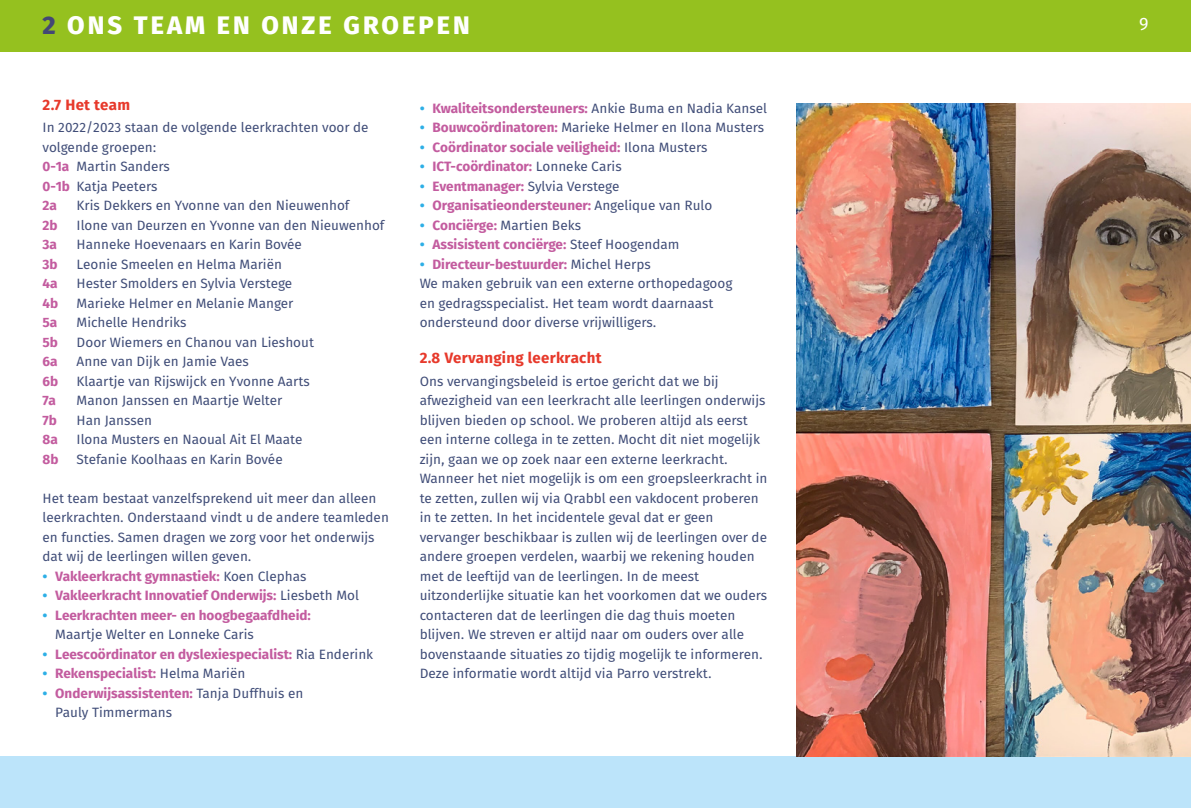
<style>
.page{position:relative;width:1191px;height:808px;background:#fff}
.page>*{position:absolute;margin:0;border:0;box-sizing:border-box;transform-origin:0 0}
.t1{font:800 25.35px "Fira Sans";letter-spacing:.12em;color:#fff}
.t2{font:18px "Fira Sans";color:#fff}
.nieuwtussenkopjerood{font:700 15px "Fira Sans OT";letter-spacing:.02em;color:#e7392b}
.inspring{font:13.5px/19.5px "Fira Sans OT";color:#404d78}
.t3{font:700 13.5px/19.5px "Fira Sans OT";color:#c35c9f}
.s1{color:#434775}
.s2{font-weight:700;color:#c35c9f}
.s3{color:#2dafe6}
.s4{font-weight:400;color:#404d78}
.s5{font-weight:700;color:#2dafe6}
</style>
<div class="page">
<div style="left:0;top:0;width:1191px;height:51px;background:#95c11f"></div>
<div style="left:0;top:757px;width:1191px;height:51px;background:#bce4fa"></div>
<img style="left:797px;top:103px;width:393px;height:654px">
<p class="t1" style="left:43px;top:7px;width:428px"><span class="s1">2</span> ONS TEAM EN ONZE GROEPEN</p>
<p class="t2" style="left:1139px;top:11px;width:11px">9</p>
<p class="nieuwtussenkopjerood" style="left:43px;top:94px;width:89px">2.7 Het team</p>
<p class="inspring" style="left:43px;top:119px;width:328px">In 2022/2023 staan de volgende leerkrachten voor de volgende groepen:</p>
<p class="inspring" style="left:43px;top:158px;width:129px"><span class="s2">0-1a</span> Martin Sanders</p>
<p class="inspring" style="left:43px;top:177px;width:117px"><span class="s2">0-1b</span> Katja Peeters</p>
<p class="t3" style="left:43px;top:197px;width:16px">2a</p>
<p class="inspring" style="left:77px;top:197px;width:274px">Kris Dekkers en Yvonne van den Nieuwenhof</p>
<p class="t3" style="left:43px;top:216px;width:17px">2b</p>
<p class="inspring" style="left:77px;top:216px;width:309px">Ilone van Deurzen en Yvonne van den Nieuwenhof</p>
<p class="t3" style="left:43px;top:236px;width:16px">3a</p>
<p class="inspring" style="left:77px;top:236px;width:227px">Hanneke Hoevenaars en Karin Bovée</p>
<p class="t3" style="left:43px;top:255px;width:17px">3b</p>
<p class="inspring" style="left:77px;top:255px;width:207px">Leonie Smeelen en Helma Mariën</p>
<p class="t3" style="left:43px;top:275px;width:16px">4a</p>
<p class="inspring" style="left:77px;top:275px;width:217px">Hester Smolders en Sylvia Verstege</p>
<p class="t3" style="left:43px;top:294px;width:17px">4b</p>
<p class="inspring" style="left:77px;top:294px;width:218px">Marieke Helmer en Melanie Manger</p>
<p class="t3" style="left:43px;top:314px;width:16px">5a</p>
<p class="inspring" style="left:77px;top:314px;width:111px">Michelle Hendriks</p>
<p class="t3" style="left:43px;top:333px;width:17px">5b</p>
<p class="inspring" style="left:77px;top:333px;width:239px">Door Wiemers en Chanou van Lieshout</p>
<p class="t3" style="left:43px;top:353px;width:17px">6a</p>
<p class="inspring" style="left:77px;top:353px;width:174px">Anne van Dijk en Jamie Vaes</p>
<p class="t3" style="left:43px;top:372px;width:17px">6b</p>
<p class="inspring" style="left:77px;top:372px;width:235px">Klaartje van Rijswijck en Yvonne Aarts</p>
<p class="t3" style="left:43px;top:392px;width:15px">7a</p>
<p class="inspring" style="left:77px;top:392px;width:207px">Manon Janssen en Maartje Welter</p>
<p class="t3" style="left:43px;top:411px;width:16px">7b</p>
<p class="inspring" style="left:77px;top:411px;width:77px">Han Janssen</p>
<p class="t3" style="left:43px;top:431px;width:17px">8a</p>
<p class="inspring" style="left:77px;top:431px;width:227px">Ilona Musters en Naoual Ait El Maate</p>
<p class="t3" style="left:43px;top:450px;width:17px">8b</p>
<p class="inspring" style="left:77px;top:450px;width:208px">Stefanie Koolhaas en Karin Bovée</p>
<p class="inspring" style="left:43px;top:489px;width:348px">Het team bestaat vanzelfsprekend uit meer dan alleen leerkrachten. Onderstaand vindt u de andere teamleden en functies. Samen dragen we zorg voor het onderwijs dat wij de leerlingen willen geven.</p>
<p class="t3" style="left:43px;top:567px;width:265px"><span class="s3">•</span> Vakleerkracht gymnastiek: <span class="s4">Koen Clephas</span></p>
<p class="t3" style="left:43px;top:587px;width:318px"><span class="s3">•</span> Vakleerkracht Innovatief Onderwijs: <span class="s4">Liesbeth Mol</span></p>
<p class="t3" style="left:55px;top:606px;width:257px;text-indent:-13px"><span class="s3">•</span> Leerkrachten meer- en hoogbegaafdheid:<br><span class="s4">Maartje Welter en Lonneke Caris</span></p>
<p class="t3" style="left:43px;top:645px;width:332px"><span class="s3">•</span> Leescoördinator en dyslexiespecialist: <span class="s4">Ria Enderink</span></p>
<p class="t3" style="left:43px;top:665px;width:204px"><span class="s3">•</span> Rekenspecialist: <span class="s4">Helma Mariën</span></p>
<p class="inspring" style="left:55px;top:684px;width:249px;text-indent:-13px"><span class="s5">•</span> <span class="s2">Onderwijsassistenten:</span> Tanja Duffhuis en<br>Pauly Timmermans</p>
<p class="t3" style="left:420px;top:99px;width:349px"><span class="s3">•</span> Kwaliteitsondersteuners: <span class="s4">Ankie Buma en Nadia Kansel</span></p>
<p class="inspring" style="left:420px;top:119px;width:346px"><span class="s5">•</span> <span class="s2">Bouwcoördinatoren:</span> Marieke Helmer en Ilona Musters</p>
<p class="t3" style="left:420px;top:138px;width:289px"><span class="s3">•</span> Coördinator sociale veiligheid: <span class="s4">Ilona Musters</span></p>
<p class="t3" style="left:420px;top:158px;width:203px"><span class="s3">•</span> ICT-coördinator: <span class="s4">Lonneke Caris</span></p>
<p class="inspring" style="left:420px;top:177px;width:201px"><span class="s5">•</span> <span class="s2">Eventmanager:</span> Sylvia Verstege</p>
<p class="t3" style="left:420px;top:197px;width:294px"><span class="s3">•</span> Organisatieondersteuner: <span class="s4">Angelique van Rulo</span></p>
<p class="inspring" style="left:420px;top:216px;width:163px"><span class="s5">•</span> <span class="s2">Conciërge:</span> Martien Beks</p>
<p class="t3" style="left:420px;top:236px;width:261px"><span class="s3">•</span> Assisistent conciërge: <span class="s4">Steef Hoogendam</span></p>
<p class="t3" style="left:420px;top:255px;width:233px"><span class="s3">•</span> Directeur-bestuurder: <span class="s4">Michel Herps</span></p>
<p class="inspring" style="left:420px;top:275px;width:314px">We maken gebruik van een externe orthopedagoog en gedragsspecialist. Het team wordt daarnaast ondersteund door diverse vrijwilligers.</p>
<p class="nieuwtussenkopjerood" style="left:420px;top:347px;width:183px">2.8 Vervanging leerkracht</p>
<p class="inspring" style="left:420px;top:372px;width:349px">Ons vervangingsbeleid is ertoe gericht dat we bij afwezigheid van een leerkracht alle leerlingen onderwijs blijven bieden op school. We proberen altijd als eerst een interne collega in te zetten. Mocht dit niet mogelijk zijn, gaan we op zoek naar een externe leerkracht.<br>Wanneer het niet mogelijk is om een groepsleerkracht in te zetten, zullen wij via Qrabbl een vakdocent proberen in te zetten. In het incidentele geval dat er geen vervanger beschikbaar is zullen wij de leerlingen over de andere groepen verdelen, waarbij we rekening houden met de leeftijd van de leerlingen. In de meest uitzonderlijke situatie kan het voorkomen dat we ouders contacteren dat de leerlingen die dag thuis moeten blijven. We streven er altijd naar om ouders over alle bovenstaande situaties zo tijdig mogelijk te informeren.<br>Deze informatie wordt altijd via Parro verstrekt.</p>
</div>
